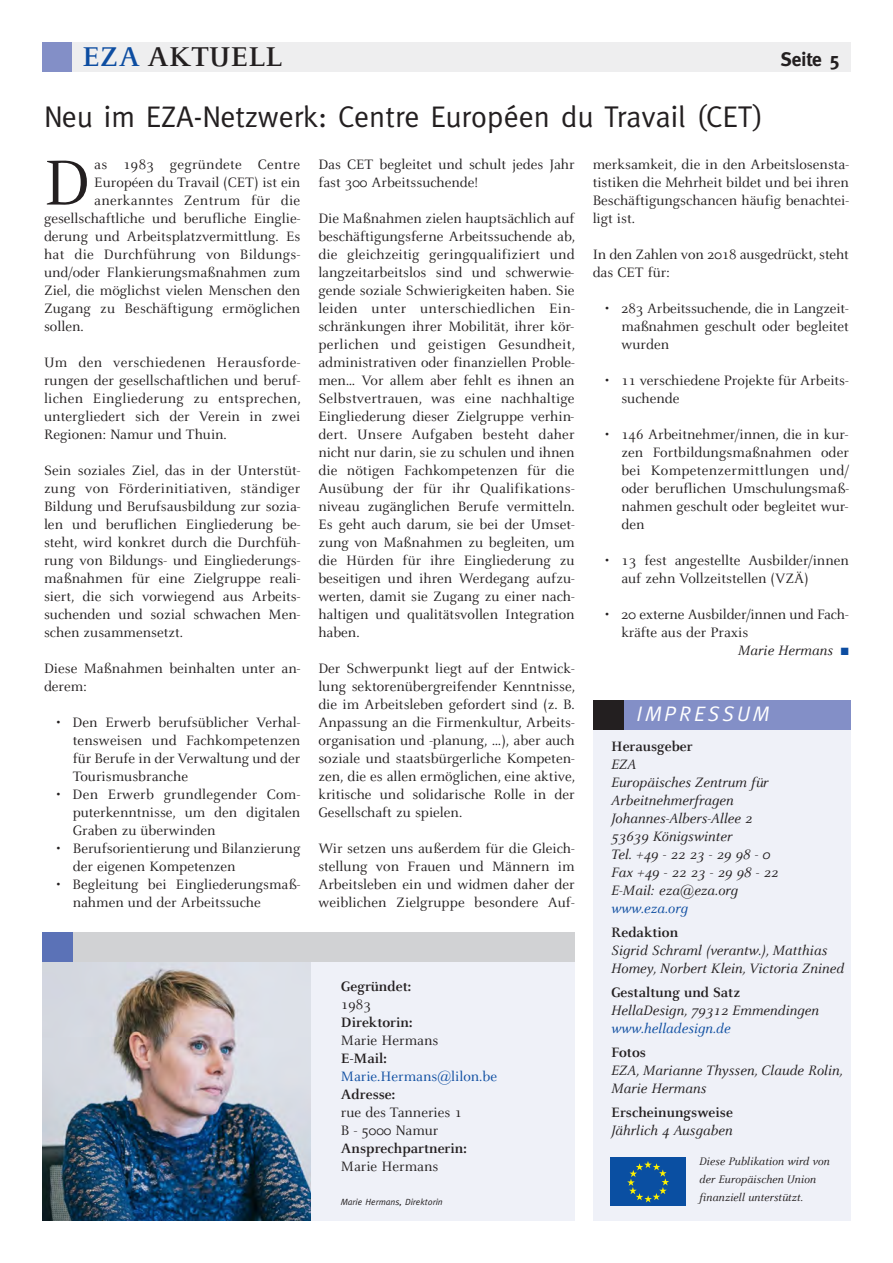
<style>
.page{position:relative;width:893px;height:1263px;background:#fff}
.page>*{position:absolute;margin:0;border:0;box-sizing:border-box;transform-origin:0 0}
.t1{font:69.9px "Celeste";color:#231f20}
.t2{font:30px "Meta";color:#231f20}
.t3{font:700 30px "Celeste";color:#231f20}
.t4{font:italic 21px "Meta";letter-spacing:.14em;color:#fff}
.t5{font:700 19.5px "Meta";color:#231f20}
.t6{font:15px/18px "Celeste";color:#231f20;text-align:justify}
.t7{font:italic 15px/18px "Celeste";color:#231f20}
.t8{font:700 15px "Celeste";color:#231f20}
.t9{font:15px "Celeste";letter-spacing:.02em;color:#231f20}
.t10{font:italic 15px "Celeste";color:#0d4da1}
.t11{font:15px "Celeste";color:#0d4da1}
.t12{font:italic 12px/18px "Celeste";color:#231f20}
.t13{font:italic 9px "Meta";color:#231f20}
.s1{color:#0d4da1}
</style>
<div class="page">
<div style="left:593px;top:701px;width:257px;height:519px;background:#eff1f8"></div>
<div style="left:593px;top:700px;width:257px;height:29px;background:#838fc7"></div>
<div style="left:593px;top:700px;width:30px;height:29px;background:#231f20"></div>
<div style="left:610px;top:1157px;width:76px;height:49px;background:#0a4fa2"></div>
<svg style="left:627px;top:1161px;width:42px;height:41px"></svg>
<div style="left:43px;top:43px;width:807px;height:29px;background:#eeeeef"></div>
<div style="left:43px;top:43px;width:29px;height:29px;background:#838fc7"></div>
<div style="left:42px;top:940px;width:533px;height:280px;background:#eff1f8"></div>
<img style="left:42px;top:961px;width:268px;height:259px">
<div style="left:60px;top:932px;width:515px;height:29px;background:#d1d2d4"></div>
<div style="left:42px;top:932px;width:30px;height:29px;background:#5b72b7"></div>
<h2 class="t3" style="left:82px;top:38px;width:201px"><span class="s1">EZA</span> AKTUELL</h2>
<h3 class="t5" style="left:781px;top:48px;width:60px">Seite 5</h3>
<h2 class="t2" style="left:44px;top:99px;width:720px">Neu im EZA-Netzwerk: Centre Européen du Travail (CET)</h2>
<h1 class="t1" style="left:44px;top:140px;width:48px">D</h1>
<p class="t9" style="left:94px;top:155px;width:208px">as 1983 gegründete Centre</p>
<p class="t6" style="left:94px;top:172px;width:208px">Européen du Travail (CET) ist ein</p>
<p class="t9" style="left:94px;top:191px;width:208px">anerkanntes Zentrum für die</p>
<p class="t6" style="left:44px;top:208px;width:258px">gesellschaftliche und berufliche Einglie -</p>
<p class="t6" style="left:44px;top:226px;width:258px">de rung und Arbeitsplatzvermittlung. Es</p>
<p class="t9" style="left:44px;top:245px;width:258px">hat die Durchführung von Bildungs-</p>
<p class="t6" style="left:44px;top:262px;width:258px">und/oder Flankierungsmaßnahmen zum</p>
<p class="t6" style="left:44px;top:280px;width:258px">Ziel, die möglichst vielen Menschen den</p>
<p class="t6" style="left:44px;top:298px;width:258px">Zugang zu Beschäftigung ermöglichen</p>
<p class="t6" style="left:44px;top:316px;width:41px">sollen.</p>
<p class="t6" style="left:44px;top:352px;width:258px">Um den verschiedenen Herausforde - rungen der gesellschaftlichen und beruf&shy;lichen Eingliederung zu entsprechen, untergliedert sich der Verein in zwei Regio nen: Namur und Thuin.</p>
<p class="t6" style="left:44px;top:460px;width:258px">Sein soziales Ziel, das in der Unter stüt - zung von Förderinitiativen, ständiger Bildung und Berufsausbildung zur sozia&shy;len und beruflichen Eingliederung be - steht, wird konkret durch die Durchfüh - rung von Bildungs- und Eingliederungs - maßnahmen für eine Zielgruppe reali&shy;siert, die sich vorwiegend aus Arbeits&shy;su chen den und sozial schwachen Men - schen zusammensetzt.</p>
<p class="t6" style="left:44px;top:658px;width:258px">Diese Maßnahmen beinhalten unter an - de rem:</p>
<p class="t6" style="left:73px;top:712px;width:229px;text-indent:-16px">• Den Erwerb berufsüblicher Verhal - tensweisen und Fachkompetenzen für Berufe in der Verwaltung und der Tourismusbranche</p>
<p class="t6" style="left:73px;top:784px;width:229px;text-indent:-16px">• Den Erwerb grundlegender Com - puter kenntnisse, um den digitalen Graben zu überwinden</p>
<p class="t6" style="left:73px;top:838px;width:229px;text-indent:-16px">• Berufsorientierung und Bilanzierung der eigenen Kompetenzen</p>
<p class="t6" style="left:73px;top:874px;width:229px;text-indent:-16px">• Begleitung bei Eingliederungsmaß - nah men und der Arbeitssuche</p>
<p class="t6" style="left:318px;top:154px;width:258px">Das CET begleitet und schult jedes Jahr fast 300 Arbeitssuchende!</p>
<p class="t6" style="left:318px;top:208px;width:258px">Die Maßnahmen zielen hauptsächlich auf beschäftigungsferne Arbeitssuchende ab, die gleichzeitig geringqualifiziert und langzeitarbeitslos sind und schwerwie&shy;gende soziale Schwierigkeiten haben. Sie leiden unter unterschiedlichen Ein - schränk ungen ihrer Mobilität, ihrer kör&shy;perlichen und geistigen Gesundheit, administrativen oder finanziellen Proble - men… Vor allem aber fehlt es ihnen an Selbstvertrauen, was eine nachhaltige Eingliederung dieser Zielgruppe verhin&shy;dert. Unsere Aufgaben besteht daher nicht nur darin, sie zu schulen und ihnen die nötigen Fachkompetenzen für die Ausübung der für ihr Qualifikations - niveau zugänglichen Berufe vermitteln.<br>Es geht auch darum, sie bei der Umset - zung von Maßnahmen zu begleiten, um die Hürden für ihre Eingliederung zu beseitigen und ihren Werdegang aufzu&shy;werten, damit sie Zugang zu einer nach&shy;haltigen und qualitätsvollen Integration haben.</p>
<p class="t6" style="left:318px;top:658px;width:258px">Der Schwerpunkt liegt auf der Entwick - lung sektorenübergreifender Kenntnisse, die im Arbeitsleben gefordert sind (z. B.<br>Anpassung an die Firmenkultur, Arbeits - organisation und -planung, …), aber auch soziale und staatsbürgerliche Kompeten - zen, die es allen ermöglichen, eine aktive, kritische und solidarische Rolle in der Gesell schaft zu spielen.</p>
<p class="t6" style="left:318px;top:838px;width:258px">Wir setzen uns außerdem für die Gleich - stellung von Frauen und Männern im Arbeitsleben ein und widmen daher der weiblichen Zielgruppe besondere Auf -</p>
<p class="t8" style="left:341px;top:977px;width:72px">Gegründet:</p>
<p class="t6" style="left:341px;top:994px;width:31px">1983</p>
<p class="t8" style="left:341px;top:1013px;width:73px">Direktorin:</p>
<p class="t6" style="left:341px;top:1030px;width:99px">Marie Hermans</p>
<p class="t8" style="left:341px;top:1049px;width:47px">E-Mail:</p>
<p class="t11" style="left:341px;top:1067px;width:158px">Marie.Hermans@lilon.be</p>
<p class="t8" style="left:341px;top:1085px;width:56px">Adresse:</p>
<p class="t6" style="left:341px;top:1102px;width:122px">rue des Tanneries 1<br>B - 5000 Namur</p>
<p class="t8" style="left:341px;top:1139px;width:127px">Ansprechpartnerin:</p>
<p class="t6" style="left:341px;top:1156px;width:99px">Marie Hermans</p>
<p class="t13" style="left:341px;top:1197px;width:103px">Marie Hermans, Direktorin</p>
<p class="t6" style="left:593px;top:154px;width:258px">merk samkeit, die in den Arbeitslosen sta - tistiken die Mehrheit bildet und bei ihren Beschäftigungschancen häufig benachtei&shy;ligt ist.</p>
<p class="t6" style="left:593px;top:244px;width:258px">In den Zahlen von 2018 ausgedrückt, steht das CET für:</p>
<p class="t6" style="left:621px;top:298px;width:229px;text-indent:-16px">• 283 Arbeitssuchende, die in Lang zeit - maßnahmen geschult oder be glei tet wurden</p>
<p class="t6" style="left:621px;top:370px;width:229px;text-indent:-16px">• 11 verschiedene Projekte für Arbeits - suchende</p>
<p class="t6" style="left:621px;top:424px;width:229px;text-indent:-16px">• 146 Arbeitnehmer/innen, die in kur&shy;zen Fortbildungsmaßnahmen oder bei Kompetenzermittlungen und/ oder beruflichen Umschulungsmaß - nahmen geschult oder begleitet wur&shy;den</p>
<p class="t6" style="left:621px;top:550px;width:229px;text-indent:-16px">• 13 fest angestellte Ausbilder/innen auf zehn Vollzeitstellen (VZÄ)</p>
<p class="t6" style="left:605px;top:604px;width:245px">• 20 externe Ausbilder/innen und Fach -</p>
<p class="t6" style="left:621px;top:622px;width:129px">kräfte aus der Praxis</p>
<p class="t7" style="left:738px;top:640px;width:113px">Marie Hermans <span class="s1">■</span></p>
<h3 class="t4" style="left:637px;top:701px;width:134px">IMPRESSUM</h3>
<p class="t8" style="left:611px;top:737px;width:83px">Herausgeber</p>
<p class="t7" style="left:611px;top:754px;width:169px">EZA<br>Europäisches Zentrum für<br>Arbeit nehmerfragen<br>Johannes-Albers-Allee 2<br>53639 Königswinter<br>Tel. +49 - 22 23 - 29 98 - 0<br>Fax +49 - 22 23 - 29 98 - 22<br>E-Mail: eza@eza.org</p>
<p class="t10" style="left:611px;top:899px;width:78px">www.eza.org</p>
<p class="t8" style="left:611px;top:923px;width:69px">Redaktion</p>
<p class="t7" style="left:611px;top:940px;width:234px">Sigrid Schraml (verantw.), Matthias<br>Homey, Norbert Klein, Victoria Znined</p>
<p class="t8" style="left:611px;top:983px;width:131px">Gestaltung und Satz</p>
<p class="t7" style="left:611px;top:1000px;width:209px">HellaDesign, 79312 Emmendingen</p>
<p class="t10" style="left:611px;top:1019px;width:121px">www.helladesign.de</p>
<p class="t8" style="left:611px;top:1043px;width:36px">Fotos</p>
<p class="t7" style="left:611px;top:1060px;width:233px">EZA, Marianne Thyssen, Claude Rolin,<br>Marie Hermans</p>
<p class="t8" style="left:611px;top:1103px;width:123px">Erscheinungsweise</p>
<p class="t7" style="left:611px;top:1120px;width:123px">Jährlich 4 Ausgaben</p>
<p class="t12" style="left:699px;top:1151px;width:132px">Diese Publikation wird von der Europäischen Union finanziell unterstützt.</p>
</div>
